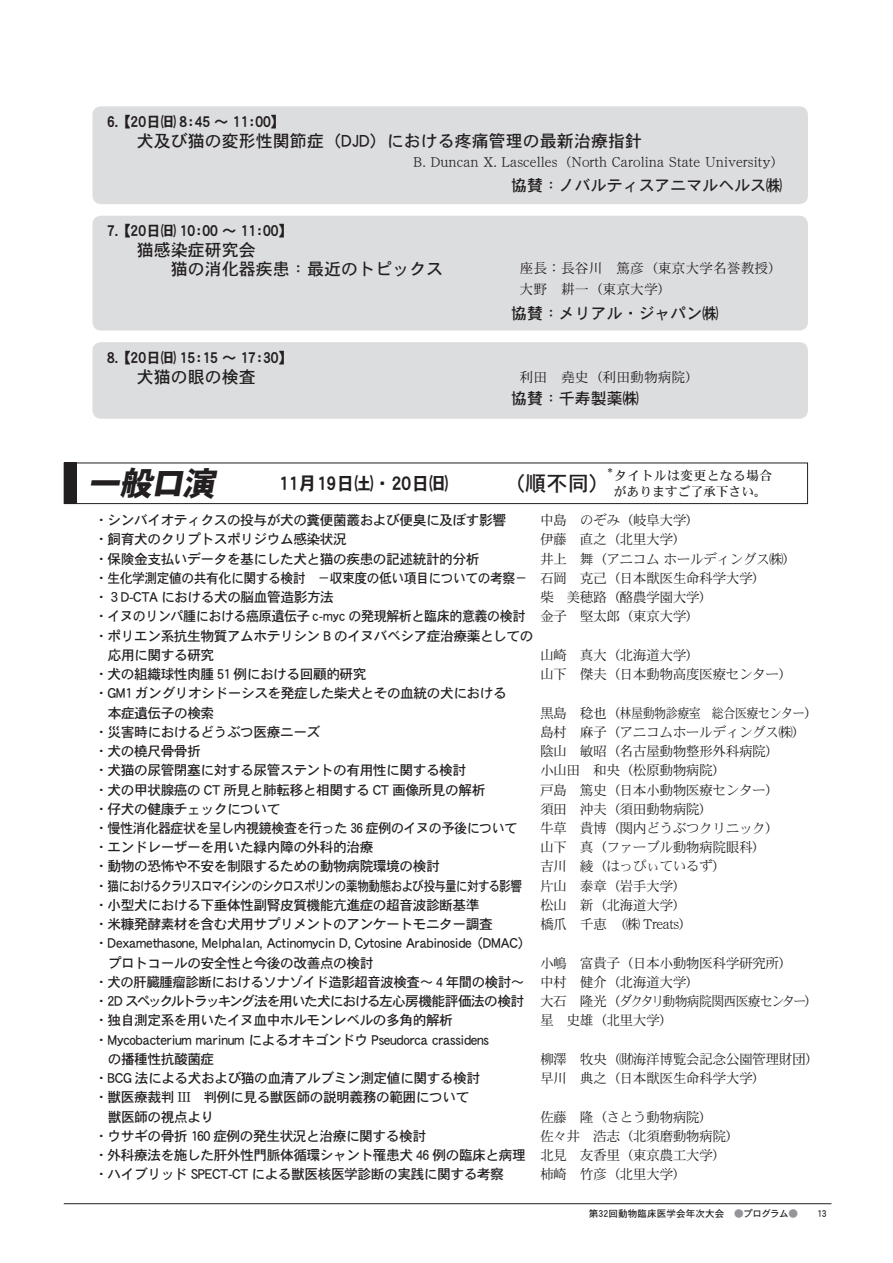
<style>
.page{position:relative;width:893px;height:1263px;background:#fff}
.page>*{position:absolute;margin:0;border:0;box-sizing:border-box;transform-origin:0 0}
.t1{font:italic 33px "DFHS Gothic Pro 5 W9";color:#231f20}
.t2{font:21.3px "DFHS Gothic Pro 5 W5";color:#231f20}
.t3{font:20.4px "DFHS Gothic Pro 5 W7";color:#231f20;scale:.91 1}
.t4{font:16.95px/18.3px "DFHS Gothic Pro 5 W5";color:#231f20}
.t5{font:16.35px "DFHS Gothic Pro 5 W7";color:#231f20;scale:.91 1}
.t6{font:15.9px "DFHS Gothic Pro 5 W5";color:#231f20}
.t7{font:15.15px "DFHS Gothic Pro 5 W5";letter-spacing:-.02em;color:#231f20;scale:.91 1}
.t8{font:15.15px "DFHS Mincho Pro 5 W3";color:#231f20;scale:.91 1}
.t9{font:13.8px/19.2px "DFHS Gothic Pro 5 W5";letter-spacing:-.04em;color:#231f20}
.t10{font:13.8px "DFHS Mincho Pro 5 W3";letter-spacing:-.04em;color:#231f20}
.t11{font:13.8px/21px "DFHS Mincho Pro 5 W3";color:#231f20}
.t12{font:13.8px "DFHS Gothic Pro 5 W5";letter-spacing:-.08em;color:#231f20}
.t13{font:12.75px/15.9px "DFHS Mincho Pro 5 W5";letter-spacing:.035em;color:#231f20}
.t14{font:10.5px "DFHS Gothic Pro 5 W5";color:#231f20;scale:.91 1}
.t15{font:9.6px "DFHS Gothic Pro 5 W5";letter-spacing:.01em;color:#231f20}
.t16{font:7.5px "DFHS Mincho Pro 5 W5";color:#231f20}
.s1{font-size:14.85px}
.s2{font-size:18.75px}
.s3{font-size:13.8px}
.s4{font-size:18.6px}
.s5{font-family:"DFHS Mincho Pro 5 W3"}
.s6{font-size:15.15px}
.s7{font-family:"DFHS Mincho Pro 5 W5";font-size:15.15px}
.s8{font-size:10.5px}
.s9{color:#939598}
</style>
<div class="page">
<hr style="left:64px;top:1203px;width:767px;height:1px;background:#231f20">
<div style="left:92px;top:106px;width:716px;height:98px;background:#dcdddf;border-radius:9px"></div>
<div style="left:92px;top:216px;width:716px;height:115px;background:#dcdddf;border-radius:9px"></div>
<div style="left:92px;top:342px;width:716px;height:77px;background:#dcdddf;border-radius:9px"></div>
<div style="left:64px;top:463px;width:744px;height:41px;border:1px solid #231f20"></div>
<div style="left:64px;top:463px;width:13px;height:41px;background:#231f20"></div>
<p class="t5" style="left:107px;top:112px;width:198px">6.<span class="s1">【</span>20<span class="s1">日㈰</span> 8<span class="s1">：</span>45 <span class="s1">～</span> 11<span class="s1">：</span>00<span class="s1">】</span></p>
<p class="t4" style="left:137px;top:131px;width:507px">犬及び猫の変形性関節症（<span class="s2">DJD</span>）における疼痛管理の最新治療指針</p>
<p class="t8" style="left:413px;top:153px;width:410px">B. Duncan X. Lascelles<span class="s3">（</span>North Carolina State University<span class="s3">）</span></p>
<p class="t6" style="left:511px;top:177px;width:273px">協賛：ノバルティスアニマルヘルス㈱</p>
<p class="t5" style="left:107px;top:221px;width:206px">7.<span class="s1">【</span>20<span class="s1">日㈰</span> 10<span class="s1">：</span>00 <span class="s1">～</span> 11<span class="s1">：</span>00<span class="s1">】</span></p>
<p class="t4" style="left:171px;top:241px;width:274px;text-indent:-34px">猫感染症研究会<br>猫の消化器疾患：最近のトピックス</p>
<p class="t11" style="left:520px;top:258px;width:264px">座長：長谷川 篤彦（東京大学名誉教授）大野 耕一（東京大学）</p>
<p class="t6" style="left:511px;top:304px;width:209px">協賛：メリアル・ジャパン㈱</p>
<p class="t5" style="left:107px;top:348px;width:206px">8.<span class="s1">【</span>20<span class="s1">日㈰</span> 15<span class="s1">：</span>15 <span class="s1">～</span> 17<span class="s1">：</span>30<span class="s1">】</span></p>
<p class="t4" style="left:137px;top:367px;width:121px">犬猫の眼の検査</p>
<p class="t11" style="left:520px;top:366px;width:181px">利田 堯史（利田動物病院）</p>
<p class="t6" style="left:511px;top:390px;width:129px">協賛：千寿製薬㈱</p>
<h1 class="t1" style="left:87px;top:465px;width:136px">一般口演</h1>
<h3 class="t3" style="left:279px;top:472px;width:187px">11<span class="s4">月</span>19<span class="s4">日㈯・</span>20<span class="s4">日㈰</span></h3>
<h2 class="t2" style="left:504px;top:471px;width:108px">（順不同）</h2>
<p class="t16" style="left:606px;top:467px;width:9px">＊</p>
<p class="t13" style="left:614px;top:467px;width:160px">タイトルは変更となる場合がありますご了承下さい。</p>
<p class="t9" style="left:94px;top:510px;width:413px">・シンバイオティクスの投与が犬の糞便菌叢および便臭に及ぼす影響</p>
<p class="t10" style="left:540px;top:513px;width:161px">中島 のぞみ（岐阜大学）</p>
<p class="t9" style="left:94px;top:530px;width:254px">・飼育犬のクリプトスポリジウム感染状況</p>
<p class="t10" style="left:540px;top:532px;width:148px">伊藤 直之（北里大学）</p>
<p class="t9" style="left:94px;top:549px;width:387px">・保険金支払いデータを基にした犬と猫の疾患の記述統計的分析</p>
<p class="t10" style="left:540px;top:551px;width:258px">井上 舞（アニコムホールディングス㈱）</p>
<p class="t9" style="left:94px;top:568px;width:673px">・生化学測定値の共有化に関する検討 －収束度の低い項目についての考察－ <span class="s5">石岡 克己（日本獣医生命科学大学）</span>・３<span class="s6">D-CTA</span> における犬の脳血管造影方法</p>
<p class="t10" style="left:540px;top:590px;width:175px">柴 美穂路（酪農学園大学）</p>
<p class="t9" style="left:94px;top:606px;width:607px">・イヌのリンパ腫における癌原遺伝子 <span class="s6">c-myc</span> の発現解析と臨床的意義の検討 <span class="s5">金子 堅太郎（東京大学）</span></p>
<p class="t9" style="left:94px;top:626px;width:441px">・ポリエン系抗生物質アムホテリシン <span class="s6">B</span> のイヌバベシア症治療薬としての</p>
<p class="t9" style="left:108px;top:645px;width:108px">応用に関する研究</p>
<p class="t10" style="left:540px;top:647px;width:161px">山崎 真大（北海道大学）</p>
<p class="t9" style="left:94px;top:664px;width:274px">・犬の組織球性肉腫 <span class="s6">51</span> 例における回顧的研究</p>
<p class="t10" style="left:540px;top:667px;width:254px">山下 傑夫（日本動物高度医療センター）</p>
<p class="t9" style="left:108px;top:683px;width:401px;text-indent:-13px">・<span class="s6">GM1</span> ガングリオシドーシスを発症した柴犬とその血統の犬における本症遺伝子の検索</p>
<p class="t10" style="left:540px;top:705px;width:280px">黒島 稔也（林屋動物診療室 総合医療センター）</p>
<p class="t9" style="left:94px;top:722px;width:228px">・災害時におけるどうぶつ医療ニーズ</p>
<p class="t10" style="left:540px;top:724px;width:267px">島村 麻子（アニコムホールディングス㈱）</p>
<p class="t9" style="left:94px;top:741px;width:108px">・犬の橈尺骨骨折</p>
<p class="t10" style="left:540px;top:744px;width:241px">陰山 敏昭（名古屋動物整形外科病院）</p>
<p class="t9" style="left:94px;top:760px;width:374px">・犬猫の尿管閉塞に対する尿管ステントの有用性に関する検討</p>
<p class="t10" style="left:540px;top:763px;width:188px">小山田 和央（松原動物病院）</p>
<p class="t9" style="left:94px;top:780px;width:393px">・犬の甲状腺癌の <span class="s6">CT</span> 所見と肺転移と相関する <span class="s6">CT</span> 画像所見の解析</p>
<p class="t10" style="left:540px;top:782px;width:241px">戸島 篤史（日本小動物医療センター）</p>
<p class="t9" style="left:94px;top:799px;width:188px">・仔犬の健康チェックについて</p>
<p class="t10" style="left:540px;top:801px;width:175px">須田 沖夫（須田動物病院）</p>
<p class="t9" style="left:94px;top:818px;width:425px">・慢性消化器症状を呈し内視鏡検査を行った <span class="s6">36</span> 症例のイヌの予後について</p>
<p class="t10" style="left:540px;top:820px;width:241px">牛草 貴博（関内どうぶつクリニック）</p>
<p class="t9" style="left:94px;top:837px;width:281px">・エンドレーザーを用いた緑内障の外科的治療</p>
<p class="t10" style="left:540px;top:840px;width:228px">山下 真（ファーブル動物病院眼科）</p>
<p class="t9" style="left:94px;top:857px;width:347px">・動物の恐怖や不安を制限するための動物病院環境の検討</p>
<p class="t10" style="left:540px;top:859px;width:188px">吉川 綾（はっぴぃているず）</p>
<p class="t12" style="left:94px;top:878px;width:429px">・猫におけるクラリスロマイシンのシクロスポリンの薬物動態および投与量に対する影響</p>
<p class="t10" style="left:540px;top:878px;width:148px">片山 泰章（岩手大学）</p>
<p class="t9" style="left:94px;top:895px;width:387px">・小型犬における下垂体性副腎皮質機能亢進症の超音波診断基準</p>
<p class="t10" style="left:540px;top:897px;width:148px">松山 新（北海道大学）</p>
<p class="t9" style="left:94px;top:914px;width:400px">・米糠発酵素材を含む犬用サプリメントのアンケートモニター調査</p>
<p class="t10" style="left:540px;top:917px;width:154px">橋爪 千恵（㈱ <span class="s6">Treats</span>）</p>
<p class="t7" style="left:94px;top:935px;width:482px"><span class="s3">・</span>Dexamethasone, Melphalan, Actinomycin D, Cytosine Arabinoside<span class="s3">（</span>DMAC<span class="s3">）</span></p>
<p class="t9" style="left:108px;top:953px;width:267px">プロトコールの安全性と今後の改善点の検討</p>
<p class="t10" style="left:540px;top:955px;width:254px">小嶋 富貴子（日本小動物医科学研究所）</p>
<p class="t9" style="left:94px;top:972px;width:725px">・犬の肝臓腫瘤診断におけるソナゾイド造影超音波検査～ <span class="s6">4</span> 年間の検討～ <span class="s5">中村 健介（北海道大学）<br></span>・<span class="s6">2D</span> スペックルトラッキング法を用いた犬における左心房機能評価法の検討 <span class="s5">大石 隆光（ダクタリ動物病院関西医療センター）</span>・独自測定系を用いたイヌ血中ホルモンレベルの多角的解析</p>
<p class="t10" style="left:540px;top:1013px;width:135px">星 史雄（北里大学）</p>
<p class="t7" style="left:94px;top:1031px;width:435px"><span class="s3">・</span>Mycobacterium marinum <span class="s3">によるオキゴンドウ</span> Pseudorca crassidens</p>
<p class="t9" style="left:108px;top:1049px;width:108px">の播種性抗酸菌症</p>
<p class="t10" style="left:540px;top:1051px;width:281px">柳澤 牧央（㈶海洋博覧会記念公園管理財団）</p>
<p class="t9" style="left:94px;top:1068px;width:387px">・<span class="s6">BCG</span> 法による犬および猫の血清アルブミン測定値に関する検討</p>
<p class="t10" style="left:540px;top:1071px;width:228px">早川 典之（日本獣医生命科学大学）</p>
<p class="t9" style="left:108px;top:1087px;width:363px;text-indent:-13px">・獣医療裁判 <span class="s7">III</span> 判例に見る獣医師の説明義務の範囲について獣医師の視点より</p>
<p class="t10" style="left:540px;top:1109px;width:175px">佐藤 隆（さとう動物病院）</p>
<p class="t9" style="left:94px;top:1126px;width:333px">・ウサギの骨折 <span class="s6">160</span> 症例の発生状況と治療に関する検討</p>
<p class="t10" style="left:540px;top:1128px;width:201px">佐々井 浩志（北須磨動物病院）</p>
<p class="t9" style="left:94px;top:1145px;width:633px">・外科療法を施した肝外性門脈体循環シャント罹患犬 <span class="s6">46</span> 例の臨床と病理 <span class="s5">北見 友香里（東京農工大学）</span>・ハイブリッド <span class="s6">SPECT-CT</span> による獣医核医学診断の実践に関する考察</p>
<p class="t10" style="left:540px;top:1167px;width:148px">柿崎 竹彦（北里大学）</p>
<p class="t15" style="left:589px;top:1208px;width:211px">第<span class="s8">32</span>回動物臨床医学会年次大会 <span class="s9">●</span>プログラム<span class="s9">●</span></p>
<p class="t14" style="left:817px;top:1207px;width:12px">13</p>
</div>
